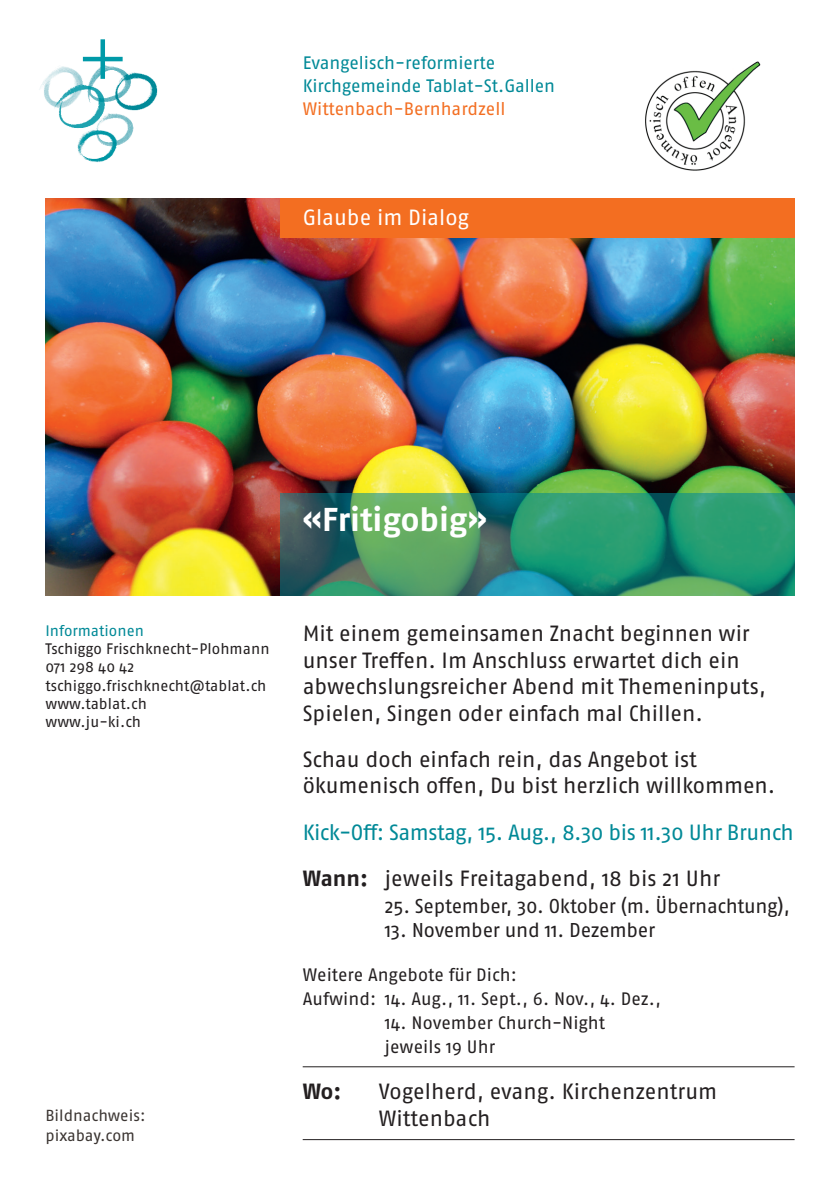
<style>
.page{position:relative;width:840px;height:1191px;background:#fff}
.page>*{position:absolute;margin:0;border:0;box-sizing:border-box;transform-origin:0 0}
.t1{font:700 33px "Fago OT";color:#fff}
.t2{font:22px/26.4px "Fago OT";color:#231f20}
.t3{font:22px/46.4px "Fago OT";letter-spacing:-.02em;color:#008997}
.t4{font:22px "Fago OT";color:#fff}
.t5{font:700 22px "Fago OT";color:#231f20}
.t6{font:20px "Fago OT";letter-spacing:-.015em;color:#231f20}
.t7{font:18px/24px "Fago OT";color:#231f20}
.t8{font:18px/23px "Fago OT";letter-spacing:-.005em;color:#008997}
.t9{font:18px "Fago OT";color:#f36e21}
.t10{font:16px/20px "Fago OT";color:#3b3532}
.t11{font:15.2px/18.2px "Fago OT";color:#231f20}
.t12{font:15.2px "Fago OT";color:#008997}
.s1{font-weight:700;color:#231f20}
.s2{color:#231f20}
</style>
<div class="page">
<img style="left:45px;top:198px;width:749px;height:397px">
<hr style="left:302px;top:1066px;width:492px;height:1px;background:#231f20">
<hr style="left:302px;top:1139px;width:492px;height:1px;background:#231f20">
<svg style="left:280px;top:493px;width:514px;height:102px;background:#348e6c"></svg>
<div style="left:280px;top:198px;width:514px;height:40px;background:#f36e21"></div>
<img style="left:39px;top:56px;width:119px;height:107px">
<hr style="left:83px;top:57px;width:40px;height:4px;background:#009aa8">
<div style="left:100px;top:39px;width:5px;height:40px;background:#009aa8"></div>
<img style="left:645px;top:61px;width:116px;height:110px">
<p class="t8" style="left:302px;top:51px;width:254px">Evangelisch-reformierte<br>Kirchgemeinde Tablat-St.Gallen</p>
<p class="t9" style="left:302px;top:98px;width:204px">Wittenbach-Bernhardzell</p>
<p class="t4" style="left:302px;top:204px;width:168px">Glaube im Dialog</p>
<h1 class="t1" style="left:302px;top:499px;width:186px">«Fritigobig»</h1>
<p class="t12" style="left:45px;top:621px;width:100px">Informationen</p>
<p class="t11" style="left:45px;top:640px;width:225px">Tschiggo Frischknecht-Plohmann<br>071 298 40 42 tschiggo.frischknecht@tablat.ch www.tablat.ch<br>www.ju-ki.ch</p>
<p class="t10" style="left:45px;top:1105px;width:102px">Bildnachweis: pixabay.com</p>
<p class="t2" style="left:302px;top:620px;width:464px">Mit einem gemeinsamen Znacht beginnen wir unser Treffen. Im Anschluss erwartet dich ein abwechslungsreicher Abend mit Themeninputs, Spielen, Singen oder einfach mal Chillen.</p>
<p class="t2" style="left:302px;top:746px;width:474px">Schau doch einfach rein, das Angebot ist ökumenisch offen, Du bist herzlich willkommen.</p>
<p class="t3" style="left:302px;top:809px;width:492px">Kick-Off: Samstag, 15. Aug., 8.30 bis 11.30 Uhr Brunch<br><span class="s1">Wann:</span> <span class="s2">jeweils Freitagabend, 18 bis 21 Uhr</span></p>
<p class="t6" style="left:384px;top:893px;width:406px">25. September, 30. Oktober (m. Übernachtung),</p>
<p class="t6" style="left:384px;top:917px;width:272px">13. November und 11. Dezember</p>
<p class="t7" style="left:302px;top:962px;width:359px">Weitere Angebote für Dich:<br>Aufwind: 14. Aug., 11. Sept., 6. Nov., 4. Dez.,</p>
<p class="t7" style="left:384px;top:1010px;width:222px">14. November Church-Night jeweils 19 Uhr</p>
<p class="t5" style="left:302px;top:1078px;width:40px">Wo:</p>
<p class="t2" style="left:378px;top:1078px;width:340px">Vogelherd, evang. Kirchenzentrum<br>Wittenbach</p>
</div>
